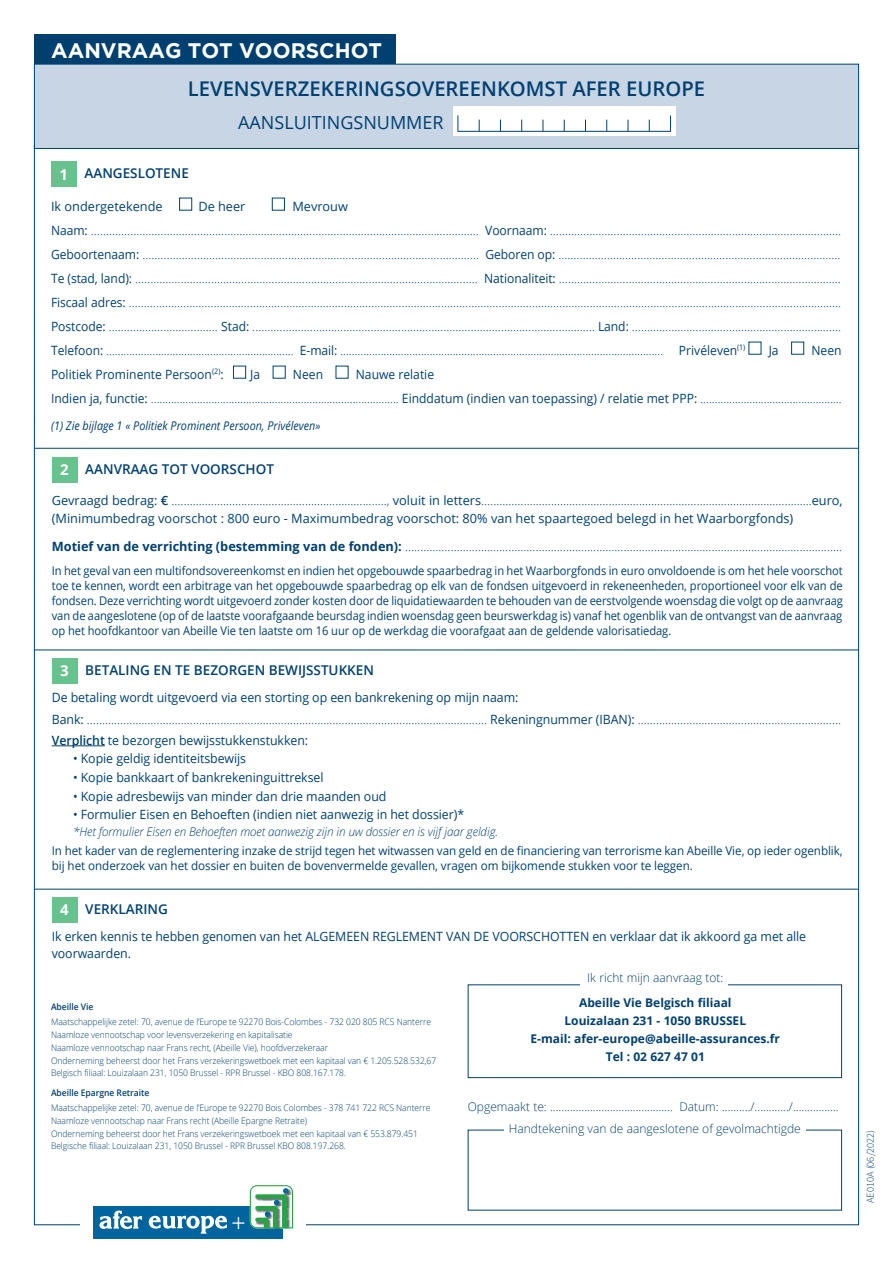
<style>
.page{position:relative;width:893px;height:1263px;background:#fff}
.page>*{position:absolute;margin:0;border:0;box-sizing:border-box;transform-origin:0 0}
.t1{font:300 23.55px "Helvetica Neue";color:#fff}
.t2{font:700 21px "Gotham";color:#fff}
.t3{font:600 20.25px "Open Sans";color:#004071}
.t4{font:18px "Open Sans";color:#004071}
.t5{font:600 13.5px "Open Sans";color:#004071}
.t6{font:300 12.75px/24px "Open Sans";color:#004071}
.t7{font:12.75px/16.5px "Open Sans";letter-spacing:-.005em;color:#004071}
.t8{font:300 12.75px/24px "Open Sans";color:#004071;scale:.95 1}
.t9{font:12.75px "Open Sans";letter-spacing:-.005em;color:#004071;scale:.95 1}
.t10{font:12px/15px "Open Sans";letter-spacing:-.005em;color:#004071;text-align:justify;scale:.93 1}
.t11{font:12px/15px "Open Sans";letter-spacing:-.005em;color:#004071}
.t12{font:300 12px "Open Sans";color:#004071}
.t13{font:700 12px/18px "Open Sans";color:#004071;text-align:center}
.t14{font:italic 300 12px "Open Sans";letter-spacing:-.005em;color:#004071}
.t15{font:italic 12px "Open Sans";color:#004071;scale:.9 1}
.t16{font:300 10.5px "Source Sans Pro";color:#004071}
.t17{font:300 9px/12.8px "Open Sans";letter-spacing:-.005em;color:#004071;scale:.95 1}
.t18{font:600 9px "Open Sans";letter-spacing:-.005em;color:#004071;scale:.95 1}
.s1{font-weight:700;font-size:15px;color:#fff}
.s2{font-weight:400}
.s3{font-weight:600}
.s4{font-weight:700}
</style>
<div class="page">
<hr style="left:34px;top:448px;width:825px;height:1px;background:#004071">
<hr style="left:34px;top:649px;width:825px;height:1px;background:#004071">
<hr style="left:34px;top:889px;width:825px;height:1px;background:#004071">
<div style="left:179px;top:198px;width:13px;height:12px;background:#fff;border:1px solid #004071"></div>
<div style="left:272px;top:198px;width:13px;height:12px;background:#fff;border:1px solid #004071"></div>
<div style="left:791px;top:342px;width:13px;height:12px;background:#fff;border:1px solid #004071"></div>
<div style="left:233px;top:366px;width:13px;height:12px;background:#fff;border:1px solid #004071"></div>
<div style="left:52px;top:457px;width:25px;height:26px;background:#68c28d"></div>
<div style="left:52px;top:658px;width:25px;height:26px;background:#68c28d"></div>
<div style="left:52px;top:897px;width:25px;height:26px;background:#68c28d"></div>
<hr style="left:52px;top:745px;width:53px;height:1px;background:#004071">
<div style="left:468px;top:984px;width:374px;height:94px;border:1px solid #004071"></div>
<div style="left:580px;top:977px;width:148px;height:16px;background:#fff"></div>
<div style="left:34px;top:34px;width:361px;height:30px;background:#004071"></div>
<div style="left:34px;top:64px;width:825px;height:85px;background:#c8d5e4;border:1px solid #004071"></div>
<div style="left:453px;top:106px;width:222px;height:30px;background:#fff"></div>
<hr style="left:457px;top:131px;width:214px;height:1px;background:#004071">
<svg style="left:458px;top:115px;width:1px;height:16px"></svg>
<svg style="left:670px;top:115px;width:1px;height:16px"></svg>
<div style="left:93px;top:1206px;width:190px;height:32px;background:#00649e"></div>
<svg style="left:99px;top:1210px;width:43px;height:19px"></svg>
<svg style="left:149px;top:1216px;width:78px;height:18px"></svg>
<svg style="left:250px;top:1185px;width:43px;height:44px"></svg>
<div style="left:51px;top:162px;width:26px;height:25px;background:#68c28d"></div>
<h2 class="t2" style="left:51px;top:38px;width:333px">AANVRAAG TOT VOORSCHOT</h2>
<h3 class="t3" style="left:188px;top:75px;width:519px">LEVENSVERZEKERINGSOVEREENKOMST AFER EUROPE</h3>
<h3 class="t4" style="left:238px;top:110px;width:207px">AANSLUITINGSNUMMER</h3>
<p class="t5" style="left:59px;top:164px;width:131px"><span class="s1">1</span> AANGESLOTENE</p>
<p class="t7" style="left:51px;top:197px;width:113px">Ik ondergetekende</p>
<p class="t7" style="left:198px;top:197px;width:49px">De heer</p>
<p class="t6" style="left:51px;top:194px;width:792px;text-indent:241px"><span class="s2">Mevrouw<br>Naam:</span> ................................................................................................................................ <span class="s2">Voornaam:</span> ................................................................................................<br><span class="s2">Geboortenaam:</span> ............................................................................................................... <span class="s2">Geboren op:</span> .............................................................................................<br><span class="s2">Te (stad, land):</span> ................................................................................................................. <span class="s2">Nationaliteit:</span> .............................................................................................<br><span class="s2">Fiscaal adres:</span> ...........................................................................................................................................................................................................................................<br><span class="s2">Postcode:</span> .................................... <span class="s2">Stad:</span> ................................................................................................................. <span class="s2">Land:</span> .....................................................................<br><span class="s2">Telefoon:</span> ................................................................. <span class="s2">E-mail:</span> ................................................................................................................ <span class="s2">Privéleven</span><sup>(1)</sup></p>
<p class="t9" style="left:769px;top:341px;width:12px">Ja</p>
<p class="t9" style="left:811px;top:341px;width:33px">Neen</p>
<p class="t9" style="left:51px;top:365px;width:183px">Politiek Prominente Persoon<sup>(2)</sup>:</p>
<p class="t9" style="left:250px;top:365px;width:12px">Ja</p>
<p class="t9" style="left:293px;top:365px;width:33px">Neen</p>
<p class="t8" style="left:51px;top:362px;width:834px;text-indent:305px"><span class="s2">Nauwe relatie<br>Indien ja, functie:</span> ...................................................................................... <span class="s2">Einddatum (indien van toepassing) / relatie met PPP:</span> .................................................</p>
<p class="t15" style="left:51px;top:417px;width:301px">(1) Zie bijlage 1 « Politiek Prominent Persoon, Privéleven»</p>
<p class="t5" style="left:60px;top:460px;width:215px"><span class="s1">2</span> AANVRAAG TOT VOORSCHOT</p>
<p class="t6" style="left:52px;top:491px;width:792px;line-height:18px"><span class="s2">Gevraagd bedrag:</span> <span class="s3">€</span> ......................................................................., <span class="s2">voluit in letters</span>.............................................................................................................<span class="s2">euro, (Minimumbedrag voorschot : 800 euro - Maximumbedrag voorschot: 80% van het spaartegoed belegd in het Waarborgfonds)</span></p>
<p class="t6" style="left:52px;top:534px;width:792px"><span class="s4">Motief van de verrichting (bestemming van de fonden):</span> ................................................................................................................................................</p>
<p class="t10" style="left:52px;top:563px;width:852px">In het geval van een multifondsovereenkomst en indien het opgebouwde spaarbedrag in het Waarborgfonds in euro onvoldoende is om het hele voorschot toe te kennen, wordt een arbitrage van het opgebouwde spaarbedrag op elk van de fondsen uitgevoerd in rekeneenheden, proportioneel voor elk van de fondsen. Deze verrichting wordt uitgevoerd zonder kosten door de liquidatiewaarden te behouden van de eerstvolgende woensdag die volgt op de aanvraag van de aangeslotene (op of de laatste voorafgaande beursdag indien woensdag geen beurswerkdag is) vanaf het ogenblik van de ontvangst van de aanvraag op het hoofdkantoor van Abeille Vie ten laatste om 16 uur op de werkdag die voorafgaat aan de geldende valorisatiedag.</p>
<p class="t5" style="left:60px;top:661px;width:315px"><span class="s1">3</span> BETALING EN TE BEZORGEN BEWIJSSTUKKEN</p>
<p class="t6" style="left:52px;top:686px;width:791px;line-height:22.2px"><span class="s2">De betaling wordt uitgevoerd via een storting op een bankrekening op mijn naam:<br>Bank:</span> .................................................................................................................................... <span class="s2">Rekeningnummer (IBAN):</span> ...................................................................</p>
<p class="t7" style="left:52px;top:732px;width:258px"><span class="s3">Verplicht</span> te bezorgen bewijsstukkenstukken:</p>
<p class="t7" style="left:73px;top:750px;width:175px">• Kopie geldig identiteitsbewijs</p>
<p class="t7" style="left:73px;top:769px;width:252px">• Kopie bankkaart of bankrekeninguittreksel</p>
<p class="t7" style="left:73px;top:787px;width:315px">• Kopie adresbewijs van minder dan drie maanden oud</p>
<p class="t7" style="left:73px;top:806px;width:393px">• Formulier Eisen en Behoeften (indien niet aanwezig in het dossier)*</p>
<p class="t14" style="left:73px;top:823px;width:427px">*Het formulier Eisen en Behoeften moet aanwezig zijn in uw dossier en is vijf jaar geldig.</p>
<p class="t11" style="left:52px;top:843px;width:792px">In het kader van de reglementering inzake de strijd tegen het witwassen van geld en de financiering van terrorisme kan Abeille Vie, op ieder ogenblik, bij het onderzoek van het dossier en buiten de bovenvermelde gevallen, vragen om bijkomende stukken voor te leggen.</p>
<p class="t5" style="left:60px;top:900px;width:109px"><span class="s1">4</span> VERKLARING</p>
<p class="t7" style="left:52px;top:928px;width:756px">Ik erken kennis te hebben genomen van het ALGEMEEN REGLEMENT VAN DE VOORSCHOTTEN en verklaar dat ik akkoord ga met alle voorwaarden.</p>
<p class="t18" style="left:51px;top:1001px;width:46px">Abeille Vie</p>
<p class="t17" style="left:51px;top:1015px;width:407px">Maatschappelijke zetel: 70, avenue de l’Europe te 92270 Bois-Colombes - 732 020 805 RCS Nanterre Naamloze vennootschap voor levensverzekering en kapitalisatie<br>Naamloze vennootschap naar Frans recht, (Abeille Vie), hoofdverzekeraar<br>Onderneming beheerst door het Frans verzekeringswetboek met een kapitaal van € 1.205.528.532,67<br>Belgisch filiaal: Louizalaan 231, 1050 Brussel - RPR Brussel - KBO 808.167.178.</p>
<p class="t18" style="left:51px;top:1087px;width:105px">Abeille Epargne Retraite</p>
<p class="t17" style="left:51px;top:1101px;width:401px">Maatschappelijke zetel: 70, avenue de l’Europe te 92270 Bois Colombes - 378 741 722 RCS Nanterre Naamloze vennootschap naar Frans recht (Abeille Epargne Retraite)<br>Onderneming beheerst door het Frans verzekeringswetboek met een kapitaal van € 553.879.451<br>Belgische filiaal: Louizalaan 231, 1050 Brussel - RPR Brussel KBO 808.197.268.</p>
<h1 class="t1" style="left:232px;top:1206px;width:16px">+</h1>
<p class="t12" style="left:587px;top:970px;width:138px">Ik richt mijn aanvraag tot:</p>
<p class="t13" style="left:531px;top:993px;width:251px">Abeille Vie Belgisch filiaal<br>Louizalaan 231 - 1050 BRUSSEL<br>E-mail: afer-europe@abeille-assurances.fr<br>Tel : 02 627 47 01</p>
<p class="t12" style="left:468px;top:1098px;width:372px">Opgemaakt te: ........................................... Datum: ........../............/................</p>
<p class="t12" style="left:509px;top:1120px;width:293px">Handtekening van de aangeslotene of gevolmachtigde</p>
<p class="t16" style="left:864px;top:1203px;width:75px;rotate:-90deg">AE010A (06/2022)</p>
</div>
